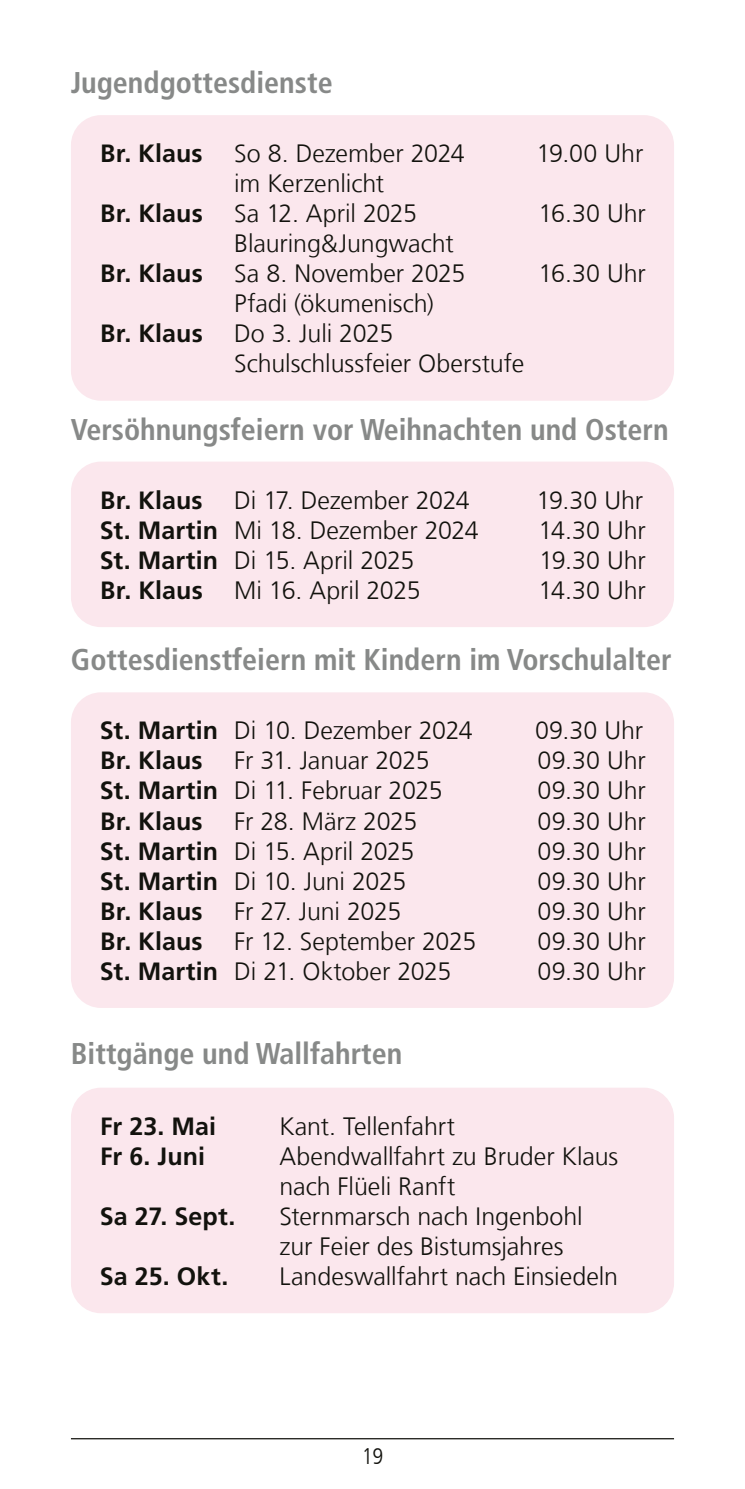
<style>
.page{position:relative;width:745px;height:1489px;background:#fff}
.page>*{position:absolute;margin:0;border:0;box-sizing:border-box;transform-origin:0 0}
.t1{font:700 condensed 30px "Frutiger LT Com";color:#878988}
.t2{font:300 25px/30px "Frutiger LT Com";letter-spacing:-.005em;color:#12120d}
.t3{font:700 25px "Frutiger LT Com";letter-spacing:.01em;color:#12120d}
.t4{font:300 condensed 22.5px "Frutiger LT Com";color:#12120d}
.s1{font-weight:700}
</style>
<div class="page">
<hr style="left:71px;top:1437px;width:602px;height:2px;background:#12120d">
<div style="left:71px;top:115px;width:602px;height:286px;background:#fbe7ed;border-radius:30px"></div>
<div style="left:71px;top:461px;width:602px;height:166px;background:#fbe7ed;border-radius:30px"></div>
<div style="left:71px;top:692px;width:602px;height:315px;background:#fbe7ed;border-radius:30px"></div>
<div style="left:71px;top:1087px;width:602px;height:226px;background:#fbe7ed;border-radius:30px"></div>
<p class="t1" style="left:71px;top:65px;width:263px">Jugendgottesdienste</p>
<p class="t3" style="left:100px;top:139px;width:104px">Br. Klaus</p>
<p class="t2" style="left:234px;top:139px;width:232px">So 8. Dezember 2024</p>
<p class="t2" style="left:536px;top:139px;width:108px">19.00 Uhr</p>
<p class="t2" style="left:234px;top:169px;width:151px">im Kerzenlicht</p>
<p class="t3" style="left:100px;top:199px;width:104px">Br. Klaus</p>
<p class="t2" style="left:234px;top:199px;width:184px">Sa 12. April 2025</p>
<p class="t2" style="left:538px;top:199px;width:109px">16.30 Uhr</p>
<p class="t2" style="left:234px;top:229px;width:221px">Blauring&amp;Jungwacht</p>
<p class="t3" style="left:100px;top:259px;width:104px">Br. Klaus</p>
<p class="t2" style="left:234px;top:259px;width:232px">Sa 8. November 2025</p>
<p class="t2" style="left:538px;top:259px;width:109px">16.30 Uhr</p>
<p class="t2" style="left:234px;top:289px;width:201px">Pfadi (ökumenisch)</p>
<p class="t3" style="left:100px;top:319px;width:104px">Br. Klaus</p>
<p class="t2" style="left:234px;top:319px;width:291px">Do 3. Juli 2025<br>Schulschlussfeier Oberstufe</p>
<p class="t1" style="left:71px;top:411px;width:598px">Versöhnungsfeiern vor Weihnachten und Ostern</p>
<p class="t3" style="left:100px;top:485px;width:104px">Br. Klaus</p>
<p class="t2" style="left:234px;top:485px;width:237px">Di 17. Dezember 2024</p>
<p class="t2" style="left:536px;top:485px;width:108px">19.30 Uhr</p>
<p class="t2" style="left:100px;top:515px;width:380px"><span class="s1">St. Martin</span> Mi 18. Dezember 2024</p>
<p class="t2" style="left:538px;top:515px;width:109px">14.30 Uhr</p>
<p class="t2" style="left:100px;top:545px;width:316px"><span class="s1">St. Martin</span> Di 15. April 2025</p>
<p class="t2" style="left:539px;top:545px;width:108px">19.30 Uhr</p>
<p class="t3" style="left:100px;top:575px;width:104px">Br. Klaus</p>
<p class="t2" style="left:234px;top:575px;width:188px">Mi 16. April 2025</p>
<p class="t2" style="left:538px;top:575px;width:109px">14.30 Uhr</p>
<p class="t1" style="left:71px;top:642px;width:602px">Gottesdienstfeiern mit Kindern im Vorschulalter</p>
<p class="t2" style="left:100px;top:716px;width:374px"><span class="s1">St. Martin</span> Di 10. Dezember 2024</p>
<p class="t2" style="left:534px;top:716px;width:110px">09.30 Uhr</p>
<p class="t3" style="left:100px;top:746px;width:104px">Br. Klaus</p>
<p class="t2" style="left:234px;top:746px;width:197px">Fr 31. Januar 2025</p>
<p class="t2" style="left:537px;top:746px;width:110px">09.30 Uhr</p>
<p class="t2" style="left:100px;top:776px;width:344px"><span class="s1">St. Martin</span> Di 11. Februar 2025</p>
<p class="t2" style="left:537px;top:776px;width:110px">09.30 Uhr</p>
<p class="t3" style="left:100px;top:806px;width:104px">Br. Klaus</p>
<p class="t2" style="left:234px;top:806px;width:185px">Fr 28. März 2025</p>
<p class="t2" style="left:537px;top:806px;width:110px">09.30 Uhr</p>
<p class="t2" style="left:100px;top:836px;width:316px"><span class="s1">St. Martin</span> Di 15. April 2025</p>
<p class="t2" style="left:537px;top:836px;width:110px">09.30 Uhr</p>
<p class="t2" style="left:100px;top:866px;width:308px"><span class="s1">St. Martin</span> Di 10. Juni 2025</p>
<p class="t2" style="left:537px;top:866px;width:110px">09.30 Uhr</p>
<p class="t3" style="left:100px;top:896px;width:104px">Br. Klaus</p>
<p class="t2" style="left:234px;top:896px;width:168px">Fr 27. Juni 2025</p>
<p class="t2" style="left:537px;top:896px;width:110px">09.30 Uhr</p>
<p class="t3" style="left:100px;top:926px;width:104px">Br. Klaus</p>
<p class="t2" style="left:234px;top:926px;width:243px">Fr 12. September 2025</p>
<p class="t2" style="left:537px;top:926px;width:110px">09.30 Uhr</p>
<p class="t2" style="left:100px;top:956px;width:353px"><span class="s1">St. Martin</span> Di 21. Oktober 2025</p>
<p class="t2" style="left:537px;top:956px;width:110px">09.30 Uhr</p>
<p class="t1" style="left:71px;top:1035px;width:333px">Bittgänge und Wallfahrten</p>
<p class="t3" style="left:100px;top:1111px;width:117px">Fr 23. Mai</p>
<p class="t2" style="left:279px;top:1111px;width:177px">Kant. Tellenfahrt</p>
<p class="t3" style="left:100px;top:1141px;width:106px">Fr 6. Juni</p>
<p class="t2" style="left:279px;top:1141px;width:340px">Abendwallfahrt zu Bruder Klaus nach Flüeli Ranft</p>
<p class="t3" style="left:100px;top:1201px;width:137px">Sa 27. Sept.</p>
<p class="t2" style="left:279px;top:1201px;width:304px">Sternmarsch nach Ingenbohl zur Feier des Bistumsjahres</p>
<p class="t3" style="left:100px;top:1261px;width:130px">Sa 25. Okt.</p>
<p class="t2" style="left:279px;top:1261px;width:340px">Landeswallfahrt nach Einsiedeln</p>
<p class="t4" style="left:361px;top:1443px;width:23px">19</p>
</div>
